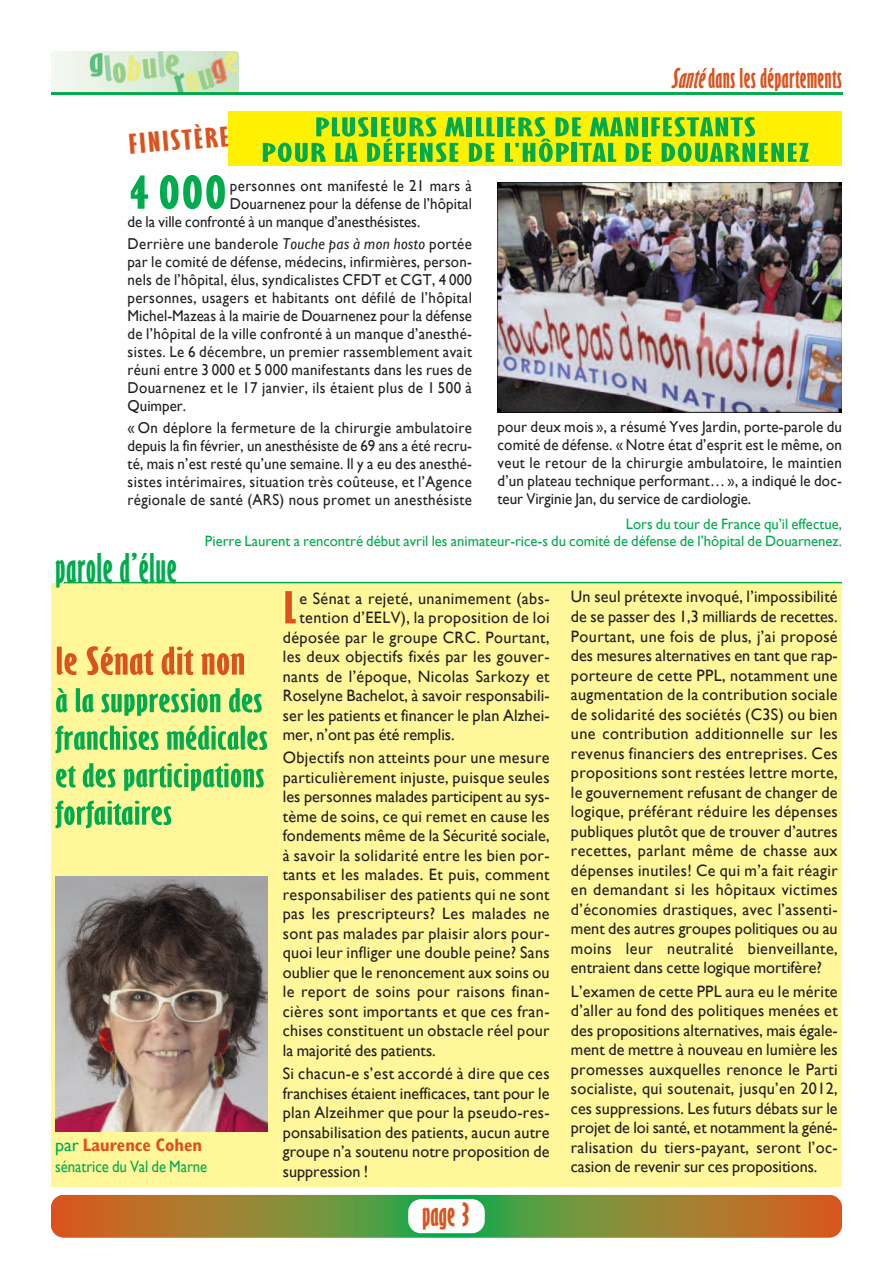
<style>
.page{position:relative;width:893px;height:1263px;background:#fff}
.page>*{position:absolute;margin:0;border:0;box-sizing:border-box;transform-origin:0 0}
.t1{font:700 extra-condensed 51.45px "Giltus D";color:#00ab4d;scale:1.5 1}
.t2{font:700 extra-condensed 48.45px "Giltus D";color:#db521d;scale:1.5 1}
.t3{font:700 extra-condensed 45px "Giltus D";letter-spacing:.01em;color:#00ab4d}
.t4{font:700 extra-condensed 42px "Giltus D";color:#db521d;scale:1.5 1}
.t5{font:700 extra-condensed 36px/37.5px "Giltus D";color:#00ab4d;scale:1.5 1}
.t6{font:700 extra-condensed 36px "Giltus D";color:#db521d}
.t7{font:700 extra-condensed 30px "Giltus D";letter-spacing:.01em;color:#db521d}
.t8{font:700 extra-condensed 30px "Giltus D";letter-spacing:.01em;color:#db521d;scale:1.5 1}
.t9{font:700 extra-condensed 28.5px/25.5px "Giltus D";color:#00ab4d;text-align:center;scale:2 1}
.t10{font:700 condensed 18px "Gill Sans";color:#db521d}
.t11{font:16.5px/19.5px "Gill Sans";letter-spacing:.01em;color:#231f20;text-align:justify}
.t12{font:16.5px "Gill Sans";letter-spacing:-.005em;color:#00ab4d;scale:.9 1}
.t13{font:15.75px/18px "Gill Sans";letter-spacing:.015em;color:#231f20;text-align:justify;scale:.95 1}
.t14{font:15px/17.2px "Gill Sans";color:#00ab4d;text-align:right}
.s1{font-style:italic}
.s2{font-weight:400;font-stretch:normal;color:#00ab4d}
</style>
<div class="page">
<svg style="left:51px;top:1195px;width:791px;height:42px;background:#918334"></svg>
<div style="left:408px;top:1199px;width:77px;height:34px;background:#fff;border-radius:13px"></div>
<img style="left:51px;top:51px;width:187px;height:41px">
<hr style="left:51px;top:92px;width:792px;height:3px;background:#00ab4d">
<div style="left:51px;top:583px;width:791px;height:603px;background:#fff79a"></div>
<hr style="left:64px;top:582px;width:778px;height:1px;background:#00ab4d">
<div style="left:229px;top:111px;width:613px;height:54px;background:#fff101"></div>
<img style="left:55px;top:876px;width:213px;height:255px">
<img style="left:497px;top:183px;width:345px;height:229px">
<h3 class="t8" style="left:127px;top:126px;width:69px;rotate:-5deg">FINISTÈRE</h3>
<h3 class="t7" style="left:671px;top:60px;width:173px"><span class="s1">Santé</span>dans les départements</h3>
<h3 class="t9" style="left:261px;top:114px;width:276px">PLUSIEURSMILLIERSDEMANIFESTANTS<br>POURLADÉFENSEDE L'HÔPITALDEDOUARNENEZ</h3>
<h1 class="t1" style="left:128px;top:161px;width:68px">4000</h1>
<p class="t13" style="left:230px;top:176px;width:256px">personnes ont manifesté le 21 mars à</p>
<p class="t13" style="left:230px;top:194px;width:256px">Douarnenez pour la défense de l’hôpital</p>
<p class="t13" style="left:128px;top:212px;width:310px">de la ville confronté à un manque d’anesthésistes.</p>
<p class="t13" style="left:128px;top:235px;width:364px">Derrière une banderole <span class="s1">Touche pas à mon hosto</span> portée par le comité de défense, médecins, infirmières, person&shy;nels de l’hôpital, élus, syndicalistes CFDT et CGT, 4 000 personnes, usagers et habitants ont défilé de l’hôpital Michel-Mazeas à la mairie de Douarnenez pour la défense de l’hôpital de la ville confronté à un manque d’anesthé&shy;sistes. Le 6 décembre, un premier rassemblement avait réuni entre 3 000 et 5 000 manifestants dans les rues de Douarnenez et le 17 janvier, ils étaient plus de 1 500 à Quimper.</p>
<p class="t13" style="left:128px;top:419px;width:364px">« On déplore la fermeture de la chirurgie ambulatoire depuis la fin février, un anesthésiste de 69 ans a été recru&shy;té, mais n’est resté qu’une semaine. Il y a eu des anesthé&shy;sistes intérimaires, situation très coûteuse, et l’Agence régionale de santé (ARS) nous promet un anesthésiste</p>
<p class="t13" style="left:497px;top:418px;width:364px">pour deux mois », a résumé Yves Jardin, porte-parole du comité de défense. « Notre état d’esprit est le même, on veut le retour de la chirurgie ambulatoire, le maintien d’un plateau technique performant… », a indiqué le doc&shy;teur Virginie Jan, du service de cardiologie.</p>
<h3 class="t3" style="left:55px;top:541px;width:123px">parole d’élue</h3>
<p class="t14" style="left:205px;top:515px;width:638px">Lors du tour de France qu’il effectue,<br>Pierre Laurent a rencontré début avril les animateur-rice-s du comité de défense de l’hôpital de Douarnenez.</p>
<h3 class="t4" style="left:55px;top:636px;width:128px">le Sénatditnon</h3>
<h3 class="t5" style="left:55px;top:681px;width:143px">à la suppression des franchisesmédicales etdes participations forfaitaires</h3>
<p class="t10" style="left:55px;top:1134px;width:148px"><span class="s2">par</span> laurence Cohen</p>
<p class="t12" style="left:55px;top:1157px;width:170px">sénatrice du Val de Marne</p>
<h2 class="t2" style="left:283px;top:578px;width:10px">L</h2>
<p class="t11" style="left:299px;top:588px;width:252px">e Sénat a rejeté, unanimement (abs-</p>
<p class="t11" style="left:299px;top:608px;width:252px">tention d’EELV), la proposition de loi</p>
<p class="t11" style="left:283px;top:627px;width:268px">déposée par le groupe CRC. Pourtant,</p>
<p class="t11" style="left:283px;top:647px;width:268px">les deux objectifs fixés par les gouver-</p>
<p class="t11" style="left:283px;top:666px;width:268px">nants de l’époque, Nicolas Sarkozy et</p>
<p class="t11" style="left:283px;top:686px;width:268px">Roselyne Bachelot, à savoir responsabili-</p>
<p class="t11" style="left:283px;top:705px;width:268px">ser les patients et financer le plan Alzhei-</p>
<p class="t11" style="left:283px;top:725px;width:173px">mer, n’ont pas été remplis.</p>
<p class="t11" style="left:283px;top:748px;width:268px">Objectifs non atteints pour une mesure particulièrement injuste, puisque seules les personnes malades participent au sys&shy;tème de soins, ce qui remet en cause les fondements même de la Sécurité sociale, à savoir la solidarité entre les bien por&shy;tants et les malades. Et puis, comment responsabiliser des patients qui ne sont pas les prescripteurs? Les malades ne sont pas malades par plaisir alors pour&shy;quoi leur infliger une double peine? Sans oublier que le renoncement aux soins ou le report de soins pour raisons finan&shy;cières sont importants et que ces fran&shy;chises constituent un obstacle réel pour la majorité des patients.</p>
<p class="t11" style="left:283px;top:1064px;width:268px">Si chacun-e s’est accordé à dire que ces franchises étaient inefficaces, tant pour le plan Alzeihmer que pour la pseudo-res&shy;ponsabilisation des patients, aucun autre groupe n’a soutenu notre proposition de suppression !</p>
<h3 class="t6" style="left:422px;top:1193px;width:50px">page3</h3>
<p class="t11" style="left:571px;top:587px;width:268px">Un seul prétexte invoqué, l’impossibilité de se passer des 1,3 milliards de recettes.<br>Pourtant, une fois de plus, j’ai proposé des mesures alternatives en tant que rap&shy;porteure de cette PPL, notamment une augmentation de la contribution sociale de solidarité des sociétés (C3S) ou bien une contribution additionnelle sur les revenus financiers des entreprises. Ces propositions sont restées lettre morte, le gouvernement refusant de changer de logique, préférant réduire les dépenses publiques plutôt que de trouver d’autres recettes, parlant même de chasse aux dépenses inutiles! Ce qui m’a fait réagir en demandant si les hôpitaux victimes d’économies drastiques, avec l’assenti&shy;ment des autres groupes politiques ou au moins leur neutralité bienveillante, entraient dans cette logique mortifère?</p>
<p class="t11" style="left:571px;top:981px;width:268px">L’examen de cette PPL aura eu le mérite d’aller au fond des politiques menées et des propositions alternatives, mais égale&shy;ment de mettre à nouveau en lumière les promesses auxquelles renonce le Parti socialiste, qui soutenait, jusqu’en 2012, ces suppressions. Les futurs débats sur le projet de loi santé, et notamment la géné&shy;ralisation du tiers-payant, seront l’oc&shy;casion de revenir sur ces propositions.</p>
</div>
